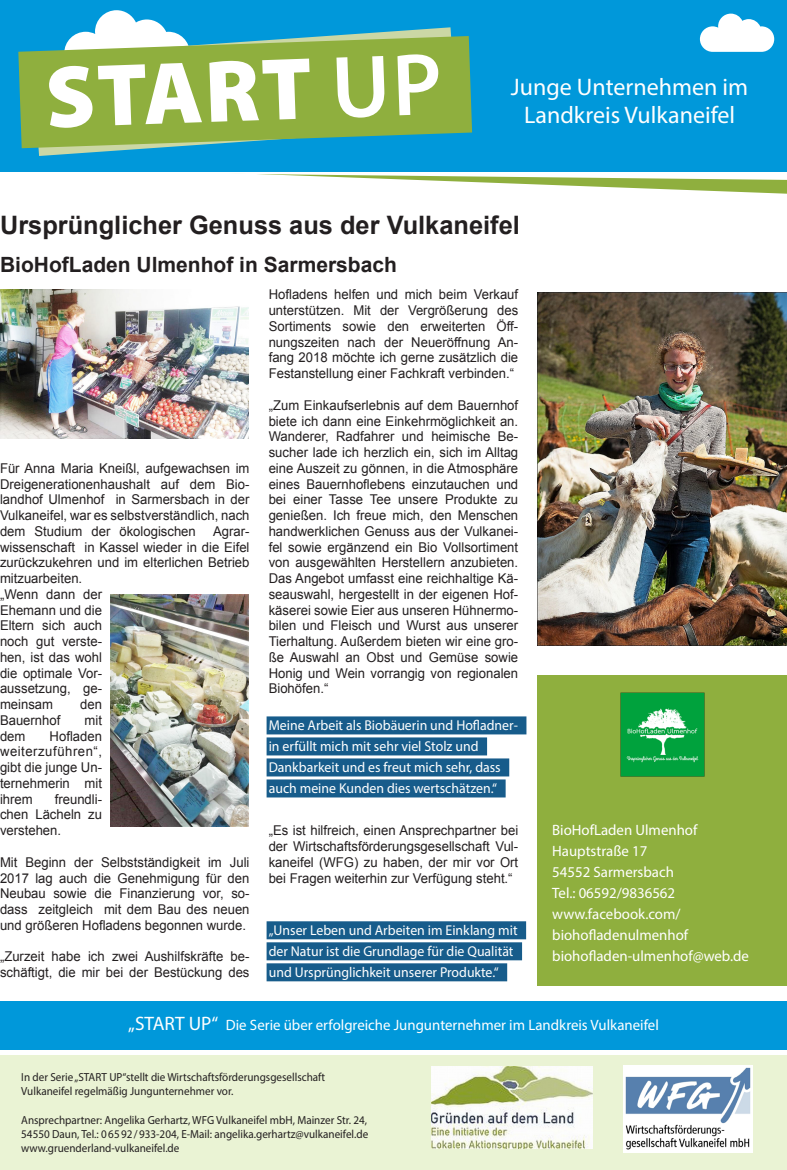
<style>
.page{position:relative;width:787px;height:1170px;background:#fff}
.page>*{position:absolute;margin:0;border:0;box-sizing:border-box;transform-origin:0 0}
.t1{font:700 25.35px "Arial";color:#231f20}
.t2{font:24px "Myriad Pro";color:#fff}
.t3{font:700 21px "Arial";color:#231f20}
.t4{font:15px "Myriad Pro";color:#fff}
.t5{font:14.25px "Myriad Pro";color:#fff}
.t6{font:13.5px/15.8px "Arial";color:#231f20;text-align:justify}
.t7{font:11.7px "Myriad Pro";color:#231f20;scale:.95 1}
.s1{font-size:19.5px}
</style>
<div class="page">
<div style="left:266px;top:716px;width:260px;height:18px;background:#175c8b"></div>
<div style="left:266px;top:737px;width:221px;height:18px;background:#175c8b"></div>
<div style="left:266px;top:758px;width:243px;height:18px;background:#175c8b"></div>
<div style="left:266px;top:779px;width:239px;height:18px;background:#175c8b"></div>
<div style="left:266px;top:921px;width:260px;height:18px;background:#175c8b"></div>
<div style="left:266px;top:942px;width:256px;height:18px;background:#175c8b"></div>
<div style="left:266px;top:963px;width:241px;height:18px;background:#175c8b"></div>
<div style="left:537px;top:675px;width:250px;height:310px;background:#8faf3e"></div>
<img style="left:620px;top:692px;width:85px;height:85px">
<img style="left:537px;top:292px;width:250px;height:353px">
<img style="left:111px;top:594px;width:138px;height:232px">
<img style="left:0;top:290px;width:249px;height:149px">
<div style="left:0;top:1054px;width:787px;height:115px;background:#eaf3d4"></div>
<img style="left:624px;top:1065px;width:128px;height:87px">
<img style="left:432px;top:1066px;width:160px;height:82px">
<div style="left:0;top:1000px;width:787px;height:49px;background:#0098da"></div>
<svg style="left:419px;top:180px;width:368px;height:14px"></svg>
<svg style="left:0;top:171px;width:787px;height:9px"></svg>
<div style="left:0;top:0;width:787px;height:171px;background:#0098da"></div>
<svg style="left:700px;top:14px;width:74px;height:38px"></svg>
<svg style="left:38px;top:27px;width:413px;height:129px"></svg>
<svg style="left:18px;top:36px;width:454px;height:112px;fill:#8faf3e"></svg>
<svg style="left:49px;top:10px;width:389px;height:118px"></svg>
<p class="t2" style="left:511px;top:72px;width:239px">Junge Unternehmen im</p>
<p class="t2" style="left:524px;top:100px;width:212px">Landkreis Vulkaneifel</p>
<p class="t1" style="left:0;top:208px;width:521px">Ursprünglicher Genuss aus der Vulkaneifel</p>
<p class="t3" style="left:0;top:250px;width:398px">BioHofLaden Ulmenhof in Sarmersbach</p>
<p class="t6" style="left:0;top:460px;width:251px">Für Anna Maria Kneißl, aufgewachsen im Dreigenerationenhaushalt auf dem Bio&shy;landhof Ulmenhof in Sarmersbach in der Vulkaneifel, war es selbstverständlich, nach dem Studium der ökologischen</p>
<p class="t6" style="left:0;top:523px;width:251px;text-indent:213px">Agrar&shy;wissenschaft in Kassel wieder in die Eifel zurückzukehren und im elterlichen Betrieb mitzuarbeiten.</p>
<p class="t6" style="left:0;top:586px;width:104px">„Wenn dann der Ehemann und die Eltern sich auch noch gut verste&shy;hen, ist das wohl die optimale Vor&shy;aussetzung, ge&shy;meinsam</p>
<p class="t6" style="left:80px;top:696px;width:23px">den</p>
<p class="t6" style="left:0;top:712px;width:62px">Bauernhof</p>
<p class="t6" style="left:85px;top:712px;width:19px">mit</p>
<p class="t6" style="left:0;top:728px;width:27px">dem</p>
<p class="t6" style="left:0;top:728px;width:104px;text-indent:50px">Hofladen weiterzuführen“, gibt die junge Un&shy;ternehmerin mit ihrem</p>
<p class="t6" style="left:0;top:791px;width:104px;text-indent:55px">freundli&shy;chen Lächeln zu verstehen.</p>
<p class="t6" style="left:0;top:854px;width:251px">Mit Beginn der Selbstständigkeit im Juli 2017 lag auch die Genehmigung für den Neubau sowie die Finanzierung vor, so&shy;dass zeitgleich mit dem Bau des neuen und größeren Hofladens begonnen wurde.</p>
<p class="t6" style="left:0;top:948px;width:251px">„Zurzeit habe ich zwei Aushilfskräfte be&shy;schäftigt, die mir bei der Bestückung des</p>
<p class="t6" style="left:269px;top:287px;width:251px">Hofladens helfen und mich beim Verkauf unterstützen. Mit der Vergrößerung des Sortiments sowie den erweiterten Öff&shy;nungszeiten nach der Neueröffnung An&shy;fang 2018 möchte ich gerne zusätzlich die Festanstellung einer Fachkraft verbinden.“</p>
<p class="t6" style="left:269px;top:397px;width:251px">„Zum Einkaufserlebnis auf dem Bauernhof biete ich dann eine Einkehrmöglichkeit an.<br>Wanderer, Radfahrer und heimische Be&shy;sucher lade ich herzlich ein, sich im Alltag eine Auszeit zu gönnen, in die Atmosphäre eines Bauernhoflebens einzutauchen und bei einer Tasse Tee unsere Produkte zu genießen. Ich freue mich, den Menschen handwerklichen Genuss aus der Vulkanei&shy;fel sowie ergänzend ein Bio Vollsortiment von ausgewählten Herstellern anzubieten.<br>Das Angebot umfasst eine reichhaltige Kä&shy;seauswahl, hergestellt in der eigenen Hof&shy;käserei sowie Eier aus unseren Hühnermo&shy;bilen und Fleisch und Wurst aus unserer Tierhaltung. Außerdem bieten wir eine gro&shy;ße Auswahl an Obst und Gemüse sowie Honig und Wein vorrangig von regionalen Biohöfen.“</p>
<p class="t5" style="left:269px;top:716px;width:251px">Meine Arbeit als Biobäuerin und Hofladner-</p>
<p class="t5" style="left:269px;top:737px;width:211px">in erfüllt mich mit sehr viel Stolz und</p>
<p class="t5" style="left:269px;top:758px;width:233px">Dankbarkeit und es freut mich sehr, dass</p>
<p class="t5" style="left:269px;top:779px;width:230px">auch meine Kunden dies wertschätzen.“</p>
<p class="t6" style="left:269px;top:822px;width:251px">„Es ist hilfreich, einen Ansprechpartner bei der Wirtschaftsförderungsgesellschaft Vul&shy;kaneifel (WFG) zu haben, der mir vor Ort bei Fragen weiterhin zur Verfügung steht.“</p>
<p class="t5" style="left:269px;top:921px;width:250px">„Unser Leben und Arbeiten im Einklang mit</p>
<p class="t5" style="left:269px;top:942px;width:246px">der Natur ist die Grundlage für die Qualität</p>
<p class="t5" style="left:269px;top:963px;width:231px">und Ursprünglichkeit unserer Produkte.“</p>
<p class="t4" style="left:552px;top:820px;width:147px">BioHofLaden Ulmenhof</p>
<p class="t4" style="left:552px;top:841px;width:97px">Hauptstraße 17</p>
<p class="t4" style="left:552px;top:862px;width:123px">54552 Sarmersbach</p>
<p class="t4" style="left:552px;top:883px;width:124px">Tel.: 06592/9836562</p>
<p class="t4" style="left:552px;top:904px;width:130px">www.facebook.com/</p>
<p class="t4" style="left:552px;top:925px;width:137px">biohofladenulmenhof</p>
<p class="t4" style="left:552px;top:946px;width:198px">biohofladen-ulmenhof@web.de</p>
<p class="t4" style="left:128px;top:1016px;width:532px"><span class="s1">„START UP“</span> Die Serie über erfolgreiche Jungunternehmer im Landkreis Vulkaneifel</p>
<p class="t7" style="left:21px;top:1069px;width:321px">In der Serie „START UP“stellt die Wirtschaftsförderungsgesellschaft</p>
<p class="t7" style="left:21px;top:1083px;width:225px">Vulkaneifel regelmäßig Jungunternehmer vor.</p>
<p class="t7" style="left:21px;top:1112px;width:366px">Ansprechpartner: Angelika Gerhartz, WFG Vulkaneifel mbH, Mainzer Str. 24,</p>
<p class="t7" style="left:21px;top:1126px;width:367px">54550 Daun, Tel.: 06592/933-204, E-Mail: angelika.gerhartz@vulkaneifel.de</p>
<p class="t7" style="left:21px;top:1140px;width:168px">www.gruenderland-vulkaneifel.de</p>
</div>
